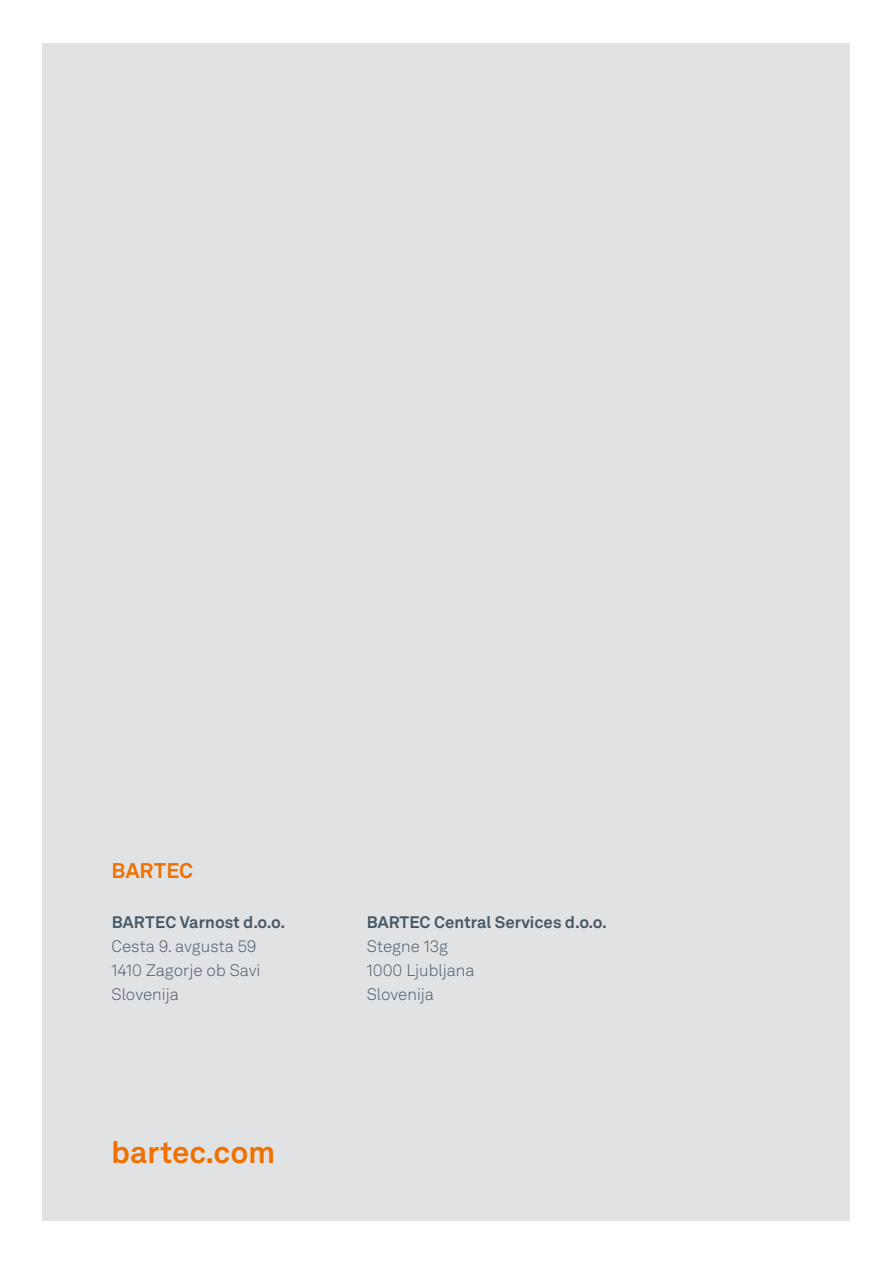
<style>
.page{position:relative;width:893px;height:1263px;background:#fff}
.page>*{position:absolute;margin:0;border:0;box-sizing:border-box;transform-origin:0 0}
.Headline_4___14_18{font:700 30.45px "Akkurat LL";color:#ef7100}
.Copytext_2__small____8_12{font:700 21px "Akkurat LL";color:#ef7100}
.Copytext_2__small____8_12-2{font:300 16.5px "Akkurat LL";color:#475865}
.Copytext_2__small____8_12-3{font:700 16.5px "Akkurat LL";color:#475865}
</style>
<div class="page">
<div style="left:43px;top:43px;width:807px;height:1177px;background:#e1e2e4"></div>
<p class="Copytext_2__small____8_12" style="left:112px;top:855px;width:83px">BARTEC</p>
<p class="Copytext_2__small____8_12-3" style="left:112px;top:910px;width:175px">BARTEC Varnost d.o.o.</p>
<p class="Copytext_2__small____8_12-2" style="left:112px;top:935px;width:146px">Cesta 9. avgusta 59</p>
<p class="Copytext_2__small____8_12-2" style="left:112px;top:959px;width:150px">1410 Zagorje ob Savi</p>
<p class="Copytext_2__small____8_12-2" style="left:112px;top:983px;width:69px">Slovenija</p>
<p class="Headline_4___14_18" style="left:112px;top:1129px;width:165px">bartec.com</p>
<p class="Copytext_2__small____8_12-3" style="left:367px;top:910px;width:242px">BARTEC Central Services d.o.o.</p>
<p class="Copytext_2__small____8_12-2" style="left:367px;top:935px;width:83px">Stegne 13g</p>
<p class="Copytext_2__small____8_12-2" style="left:367px;top:959px;width:109px">1000 Ljubljana</p>
<p class="Copytext_2__small____8_12-2" style="left:367px;top:983px;width:69px">Slovenija</p>
</div>
